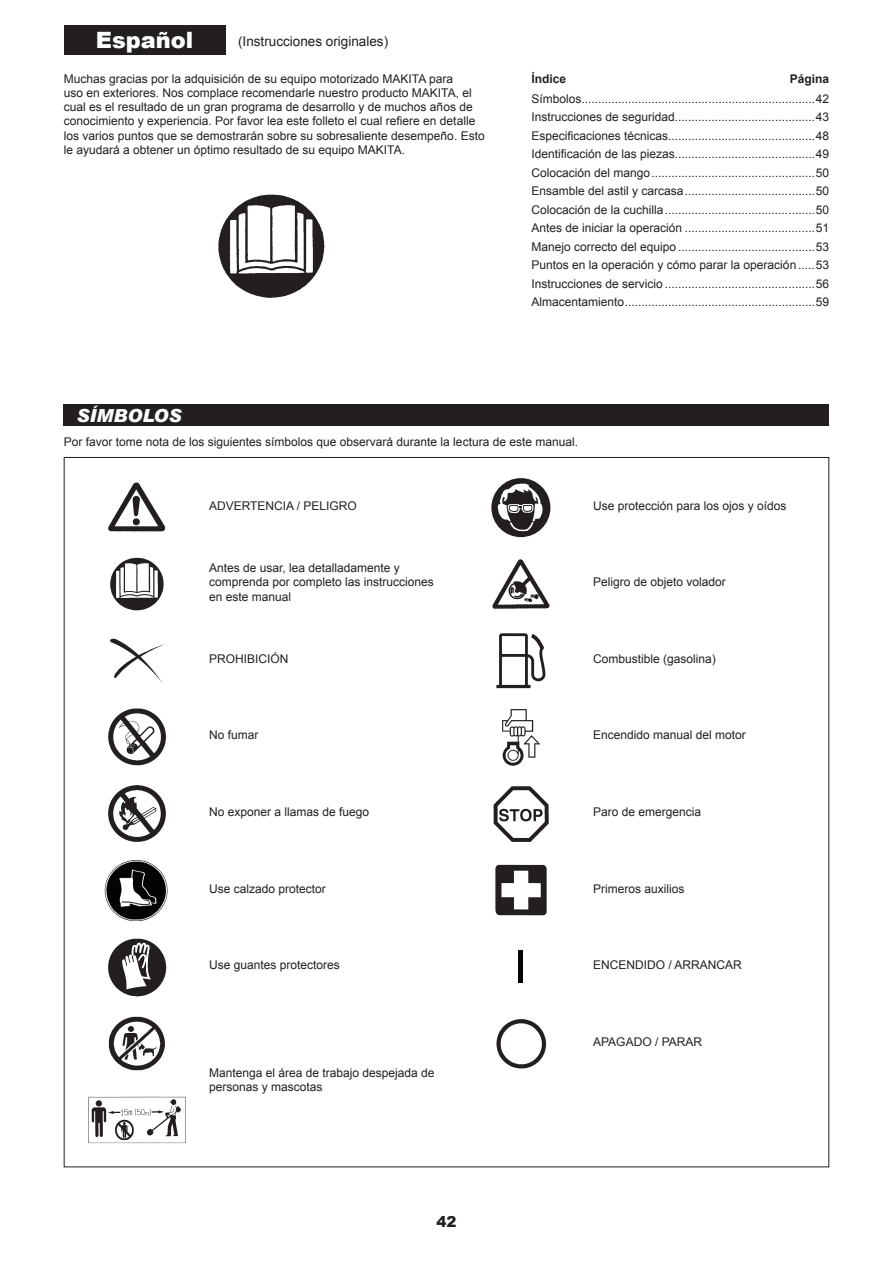
<style>
.page{position:relative;width:893px;height:1263px;background:#fff}
.page>*{position:absolute;margin:0;border:0;box-sizing:border-box;transform-origin:0 0}
.t1{font:900 22.5px "Arial";color:#fff}
.t2{font:italic 900 18px "Arial";color:#fff}
.t3{font:900 15px "Arial";color:#231f20}
.t4{font:13.5px "Arial";color:#231f20}
.t5{font:12px/18.5px "Arial";color:#231f20}
.t6{font:700 12px "Arial";color:#231f20}
</style>
<div class="page">
<img style="left:218px;top:194px;width:107px;height:104px">
<div style="left:64px;top:404px;width:765px;height:21px;background:#231f20"></div>
<div style="left:64px;top:26px;width:161px;height:29px;background:#231f20"></div>
<img style="left:108px;top:483px;width:58px;height:49px">
<img style="left:110px;top:557px;width:54px;height:54px">
<img style="left:110px;top:638px;width:54px;height:44px">
<img style="left:108px;top:708px;width:58px;height:58px">
<img style="left:108px;top:785px;width:58px;height:57px">
<img style="left:104px;top:860px;width:64px;height:61px">
<img style="left:108px;top:938px;width:58px;height:58px">
<img style="left:108px;top:1016px;width:57px;height:55px">
<img style="left:88px;top:1097px;width:98px;height:46px">
<svg style="left:491px;top:478px;width:59px;height:59px"></svg>
<img style="left:492px;top:559px;width:58px;height:50px">
<svg style="left:496px;top:633px;width:49px;height:55px"></svg>
<img style="left:502px;top:709px;width:38px;height:57px">
<img style="left:493px;top:786px;width:56px;height:56px">
<img style="left:495px;top:864px;width:52px;height:52px">
<hr style="left:519px;top:951px;width:4px;height:32px;background:#030303">
<img style="left:496px;top:1019px;width:51px;height:50px">
<h1 class="t1" style="left:96px;top:24px;width:99px">Español</h1>
<p class="t4" style="left:238px;top:33px;width:152px">(Instrucciones originales)</p>
<p class="t5" style="left:64px;top:71px;width:422px;line-height:14.2px">Muchas gracias por la adquisición de su equipo motorizado MAKITA para<br>uso en exteriores. Nos complace recomendarle nuestro producto MAKITA, el cual es el resultado de un gran programa de desarrollo y de muchos años de conocimiento y experiencia. Por favor lea este folleto el cual refiere en detalle los varios puntos que se demostrarán sobre su sobresaliente desempeño. Esto le ayudará a obtener un óptimo resultado de su equipo MAKITA.</p>
<p class="t6" style="left:531px;top:70px;width:36px">Índice</p>
<p class="t6" style="left:790px;top:70px;width:41px">Página</p>
<p class="t5" style="left:531px;top:89px;width:299px;text-align:justify">Símbolos......................................................................42<br>Instrucciones de seguridad..........................................43<br>Especificaciones técnicas............................................48<br>Identificación de las piezas..........................................49<br>Colocación del mango.................................................50<br>Ensamble del astil y carcasa.......................................50<br>Colocación de la cuchilla.............................................50<br>Antes de iniciar la operación .......................................51<br>Manejo correcto del equipo .........................................53<br>Puntos en la operación y cómo parar la operación .....53<br>Instrucciones de servicio .............................................56<br>Almacentamiento.........................................................59</p>
<h2 class="t2" style="left:77px;top:404px;width:107px">SÍMBOLOS</h2>
<p class="t5" style="left:64px;top:433px;width:516px">Por favor tome nota de los siguientes símbolos que observará durante la lectura de este manual.</p>
<p class="t5" style="left:209px;top:496px;width:149px">ADVERTENCIA / PELIGRO</p>
<p class="t5" style="left:209px;top:561px;width:226px;line-height:14.2px">Antes de usar, lea detalladamente y comprenda por completo las instrucciones en este manual</p>
<p class="t5" style="left:209px;top:649px;width:81px">PROHIBICIÓN</p>
<p class="t5" style="left:593px;top:496px;width:195px">Use protección para los ojos y oídos</p>
<p class="t5" style="left:593px;top:573px;width:134px">Peligro de objeto volador</p>
<p class="t5" style="left:593px;top:649px;width:124px">Combustible (gasolina)</p>
<p class="t5" style="left:209px;top:726px;width:51px">No fumar</p>
<p class="t5" style="left:593px;top:726px;width:154px">Encendido manual del motor</p>
<p class="t5" style="left:209px;top:803px;width:162px">No exponer a llamas de fuego</p>
<p class="t5" style="left:593px;top:803px;width:110px">Paro de emergencia</p>
<p class="t5" style="left:209px;top:879px;width:118px">Use calzado protector</p>
<p class="t5" style="left:593px;top:879px;width:93px">Primeros auxilios</p>
<p class="t5" style="left:209px;top:956px;width:132px">Use guantes protectores</p>
<p class="t5" style="left:593px;top:956px;width:150px">ENCENDIDO / ARRANCAR</p>
<p class="t5" style="left:593px;top:1032px;width:110px">APAGADO / PARAR</p>
<p class="t5" style="left:209px;top:1065px;width:227px;line-height:14.2px">Mantenga el área de trabajo despejada de personas y mascotas</p>
<p class="t3" style="left:436px;top:1210px;width:22px">42</p>
</div>
